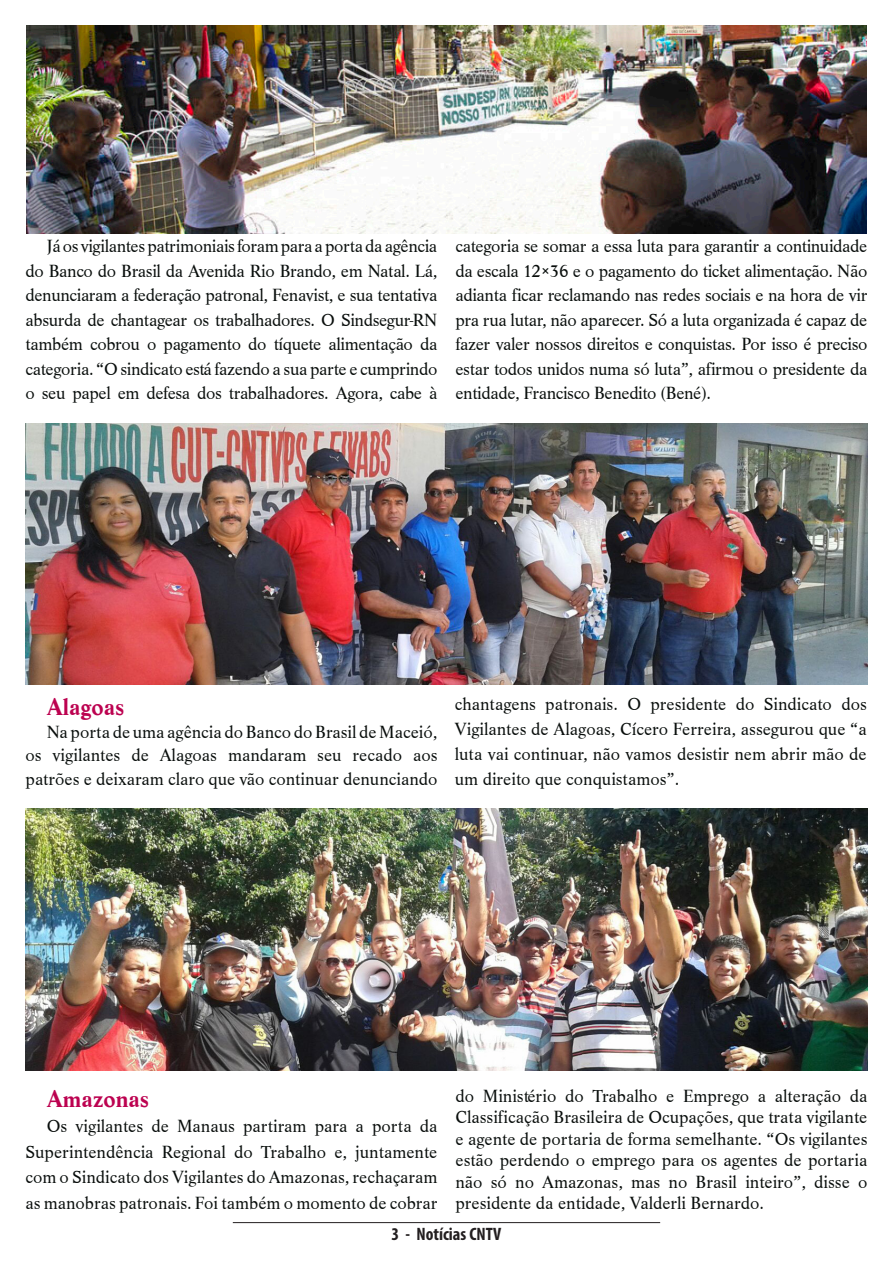
<style>
.page{position:relative;width:893px;height:1263px;background:#fff}
.page>*{position:absolute;margin:0;border:0;box-sizing:border-box;transform-origin:0 0}
.t1{font:700 24.3px "Life T";color:#bc0250}
.t2{font:18.15px/24.5px "Life T";color:#080d0b;text-align:justify}
.t3{font:700 condensed 18px "Myriad Pro";color:#231f20}
</style>
<div class="page">
<hr style="left:233px;top:1222px;width:427px;height:1px;background:#231f20">
<img style="left:26px;top:26px;width:840px;height:208px">
<img style="left:26px;top:423px;width:841px;height:262px">
<img style="left:26px;top:809px;width:841px;height:261px">
<p class="t2" style="left:26px;top:234px;width:413px;text-indent:21px">Já os vigilantes patrimoniais foram para a porta da agência do Banco do Brasil da Avenida Rio Brando, em Natal. Lá, denunciaram a federação patronal, Fenavist, e sua tentativa absurda de chantagear os trabalhadores. O Sindsegur-RN também cobrou o pagamento do tíquete alimentação da categoria. “O sindicato está fazendo a sua parte e cumprindo o seu papel em defesa dos trabalhadores. Agora, cabe à</p>
<p class="t2" style="left:455px;top:234px;width:413px">categoria se somar a essa luta para garantir a continuidade da escala 12×36 e o pagamento do ticket alimentação. Não adianta ficar reclamando nas redes sociais e na hora de vir pra rua lutar, não aparecer. Só a luta organizada é capaz de fazer valer nossos direitos e conquistas. Por isso é preciso estar todos unidos numa só luta”, afirmou o presidente da entidade, Francisco Benedito (Bené).</p>
<p class="t1" style="left:47px;top:693px;width:79px">Alagoas</p>
<p class="t2" style="left:26px;top:720px;width:413px;line-height:23.2px;text-indent:21px">Na porta de uma agência do Banco do Brasil de Maceió, os vigilantes de Alagoas mandaram seu recado aos patrões e deixaram claro que vão continuar denunciando</p>
<p class="t2" style="left:455px;top:692px;width:413px">chantagens patronais. O presidente do Sindicato dos Vigilantes de Alagoas, Cícero Ferreira, assegurou que “a luta vai continuar, não vamos desistir nem abrir mão de um direito que conquistamos”.</p>
<p class="t1" style="left:47px;top:1084px;width:104px">Amazonas</p>
<p class="t2" style="left:26px;top:1113px;width:413px;line-height:25.7px;text-indent:21px">Os vigilantes de Manaus partiram para a porta da Superintendência Regional do Trabalho e, juntamente com o Sindicato dos Vigilantes do Amazonas, rechaçaram as manobras patronais. Foi também o momento de cobrar</p>
<p class="t2" style="left:455px;top:1085px;width:413px;line-height:21.5px">do Ministério do Trabalho e Emprego a alteração da Classificação Brasileira de Ocupações, que trata vigilante e agente de portaria de forma semelhante. “Os vigilantes estão perdendo o emprego para os agentes de portaria não só no Amazonas, mas no Brasil inteiro”, disse o presidente da entidade, Valderli Bernardo.</p>
<p class="t3" style="left:392px;top:1223px;width:111px">3 - Notícias CNTV</p>
</div>
